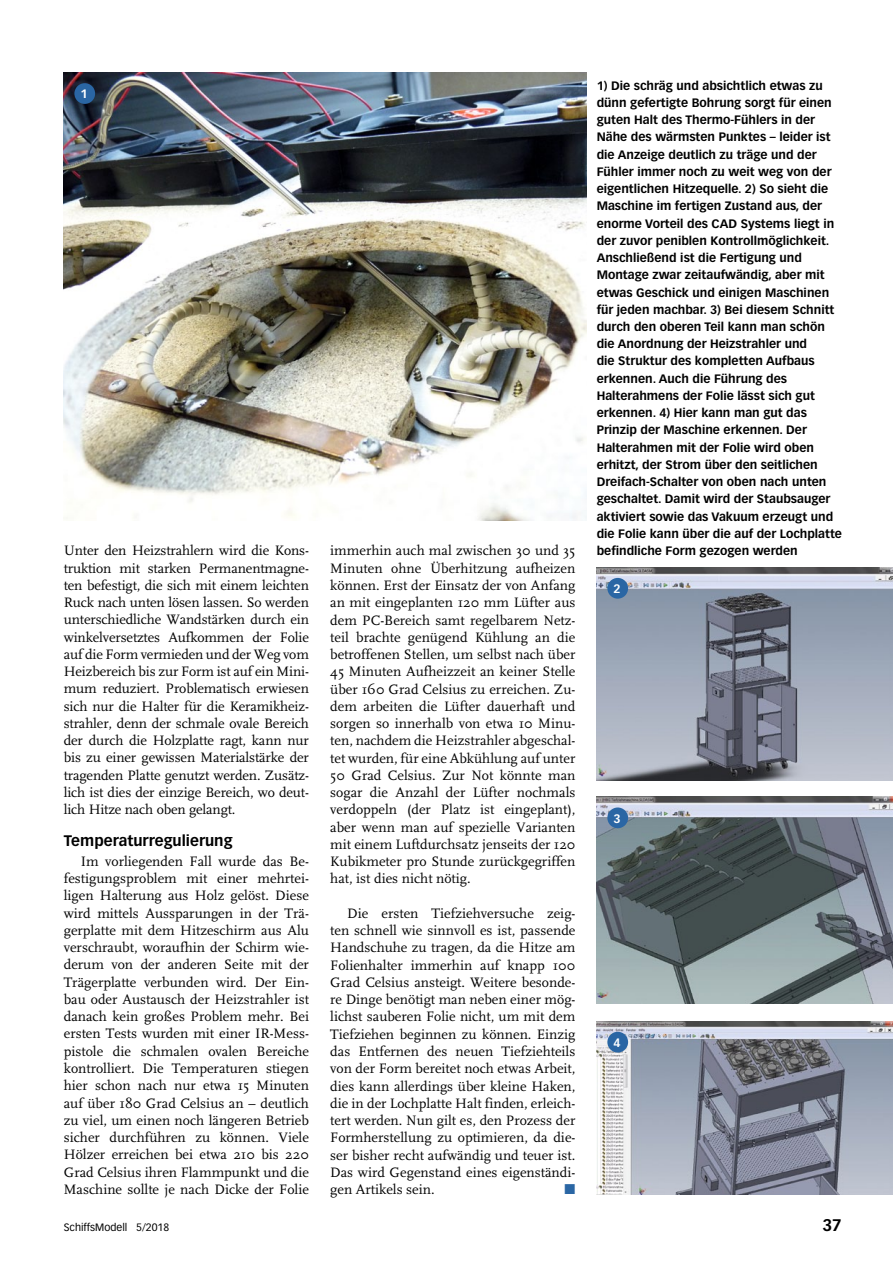
<style>
.page{position:relative;width:893px;height:1263px;background:#fff}
.page>*{position:absolute;margin:0;border:0;box-sizing:border-box;transform-origin:0 0}
.t1{font:700 16.5px "Vectora LT Std";color:#000}
.t2{font:700 15px "Vectora LT Std";color:#000}
.t3{font:14.25px/17.2px "FF Scala";color:#000;text-align:justify}
.t4{font:14.25px "Zapf Dingbats Std";color:#2a66a4}
.t5{font:700 12px/17.2px "Vectora LT Std";color:#000}
.t6{font:700 12px "Vectora LT Std";color:#fff}
.t7{font:10.5px "Vectora LT Std";color:#000}
</style>
<div class="page">
<img style="left:64px;top:72px;width:522px;height:449px">
<img style="left:597px;top:567px;width:296px;height:213px">
<img style="left:597px;top:797px;width:296px;height:207px">
<img style="left:597px;top:1021px;width:296px;height:174px">
<div style="left:74px;top:83px;width:21px;height:21px;background:#2a66a4;border-radius:50%"></div>
<div style="left:607px;top:578px;width:21px;height:21px;background:#2a66a4;border-radius:50%"></div>
<div style="left:607px;top:807px;width:21px;height:21px;background:#2a66a4;border-radius:50%"></div>
<div style="left:607px;top:1032px;width:21px;height:20px;background:#2a66a4;border-radius:50%"></div>
<p class="t6" style="left:81px;top:87px;width:9px">1</p>
<p class="t3" style="left:64px;top:542px;width:247px">Unter den Heizstrahlern wird die Kons&shy;truktion mit starken Permanentmagne&shy;ten befestigt, die sich mit einem leichten Ruck nach unten lösen lassen. So werden unterschiedliche Wandstärken durch ein winkelversetztes Aufkommen der Folie auf die Form vermieden und der Weg vom Heizbereich bis zur Form ist auf ein Mini&shy;mum reduziert. Problematisch erwiesen sich nur die Halter für die Keramikheiz&shy;strahler, denn der schmale ovale Bereich der durch die Holzplatte ragt, kann nur bis zu einer gewissen Materialstärke der tragenden Platte genutzt werden. Zusätz&shy;lich ist dies der einzige Bereich, wo deut&shy;lich Hitze nach oben gelangt.</p>
<p class="t2" style="left:64px;top:832px;width:170px">Temperaturregulierung</p>
<p class="t3" style="left:64px;top:853px;width:247px;text-indent:17px">Im vorliegenden Fall wurde das Be&shy;festigungsproblem mit einer mehrtei&shy;ligen Halterung aus Holz gelöst. Diese wird mittels Aussparungen in der Trä&shy;gerplatte mit dem Hitzeschirm aus Alu verschraubt, woraufhin der Schirm wie&shy;derum von der anderen Seite mit der Trägerplatte verbunden wird. Der Ein&shy;bau oder Austausch der Heizstrahler ist danach kein großes Problem mehr. Bei ersten Tests wurden mit einer IR-Mess&shy;pistole die schmalen ovalen Bereiche kontrolliert. Die Temperaturen stiegen hier schon nach nur etwa 15 Minuten auf über 180 Grad Celsius an – deutlich zu viel, um einen noch längeren Betrieb sicher durchführen zu können. Viele Hölzer erreichen bei etwa 210 bis 220<br>Grad Celsius ihren Flammpunkt und die Maschine sollte je nach Dicke der Folie</p>
<p class="t3" style="left:330px;top:542px;width:247px">immerhin auch mal zwischen 30 und 35<br>Minuten ohne Überhitzung aufheizen können. Erst der Einsatz der von Anfang an mit eingeplanten 120 mm Lüfter aus dem PC-Bereich samt regelbarem Netz&shy;teil brachte genügend Kühlung an die betroffenen Stellen, um selbst nach über 45 Minuten Aufheizzeit an keiner Stelle über 160 Grad Celsius zu erreichen. Zu&shy;dem arbeiten die Lüfter dauerhaft und sorgen so innerhalb von etwa 10 Minu&shy;ten, nachdem die Heizstrahler abgeschal&shy;tet wurden, für eine Abkühlung auf unter 50 Grad Celsius. Zur Not könnte man sogar die Anzahl der Lüfter nochmals verdoppeln (der Platz ist eingeplant), aber wenn man auf spezielle Varianten mit einem Luftdurchsatz jenseits der 120<br>Kubikmeter pro Stunde zurückgegriffen hat, ist dies nicht nötig.</p>
<p class="t3" style="left:330px;top:905px;width:247px;text-indent:17px">Die ersten Tiefziehversuche zeig&shy;ten schnell wie sinnvoll es ist, passende Handschuhe zu tragen, da die Hitze am Folienhalter immerhin auf knapp 100<br>Grad Celsius ansteigt. Weitere besonde&shy;re Dinge benötigt man neben einer mög&shy;lichst sauberen Folie nicht, um mit dem Tiefziehen beginnen zu können. Einzig das Entfernen des neuen Tiefziehteils von der Form bereitet noch etwas Arbeit, dies kann allerdings über kleine Haken, die in der Lochplatte Halt finden, erleich&shy;tert werden. Nun gilt es, den Prozess der Formherstellung zu optimieren, da die&shy;ser bisher recht aufwändig und teuer ist.<br>Das wird Gegenstand eines eigenständi&shy;gen Artikels sein.</p>
<p class="t4" style="left:565px;top:1182px;width:12px">■</p>
<p class="t5" style="left:597px;top:77px;width:247px">1) Die schräg und absichtlich etwas zu dünn gefertigte Bohrung sorgt für einen guten Halt des Thermo-Fühlers in der Nähe des wärmsten Punktes – leider ist die Anzeige deutlich zu träge und der Fühler immer noch zu weit weg von der eigentlichen Hitzequelle. 2) So sieht die Maschine im fertigen Zustand aus, der enorme Vorteil des CAD Systems liegt in der zuvor peniblen Kontrollmöglichkeit.<br>Anschließend ist die Fertigung und Montage zwar zeitaufwändig, aber mit etwas Geschick und einigen Maschinen für jeden machbar. 3) Bei diesem Schnitt durch den oberen Teil kann man schön die Anordnung der Heizstrahler und<br>die Struktur des kompletten Aufbaus erkennen. Auch die Führung des Halterahmens der Folie lässt sich gut erkennen. 4) Hier kann man gut das Prinzip der Maschine erkennen. Der Halterahmen mit der Folie wird oben erhitzt, der Strom über den seitlichen Dreifach-Schalter von oben nach unten geschaltet. Damit wird der Staubsauger aktiviert sowie das Vakuum erzeugt und die Folie kann über die auf der Lochplatte befindliche Form gezogen werden</p>
<p class="t6" style="left:614px;top:581px;width:9px">2</p>
<p class="t6" style="left:614px;top:811px;width:9px">3</p>
<p class="t6" style="left:614px;top:1035px;width:9px">4</p>
<p class="t7" style="left:64px;top:1221px;width:107px">SchiffsModell 5/2018</p>
<p class="t1" style="left:822px;top:1215px;width:21px">37</p>
</div>
